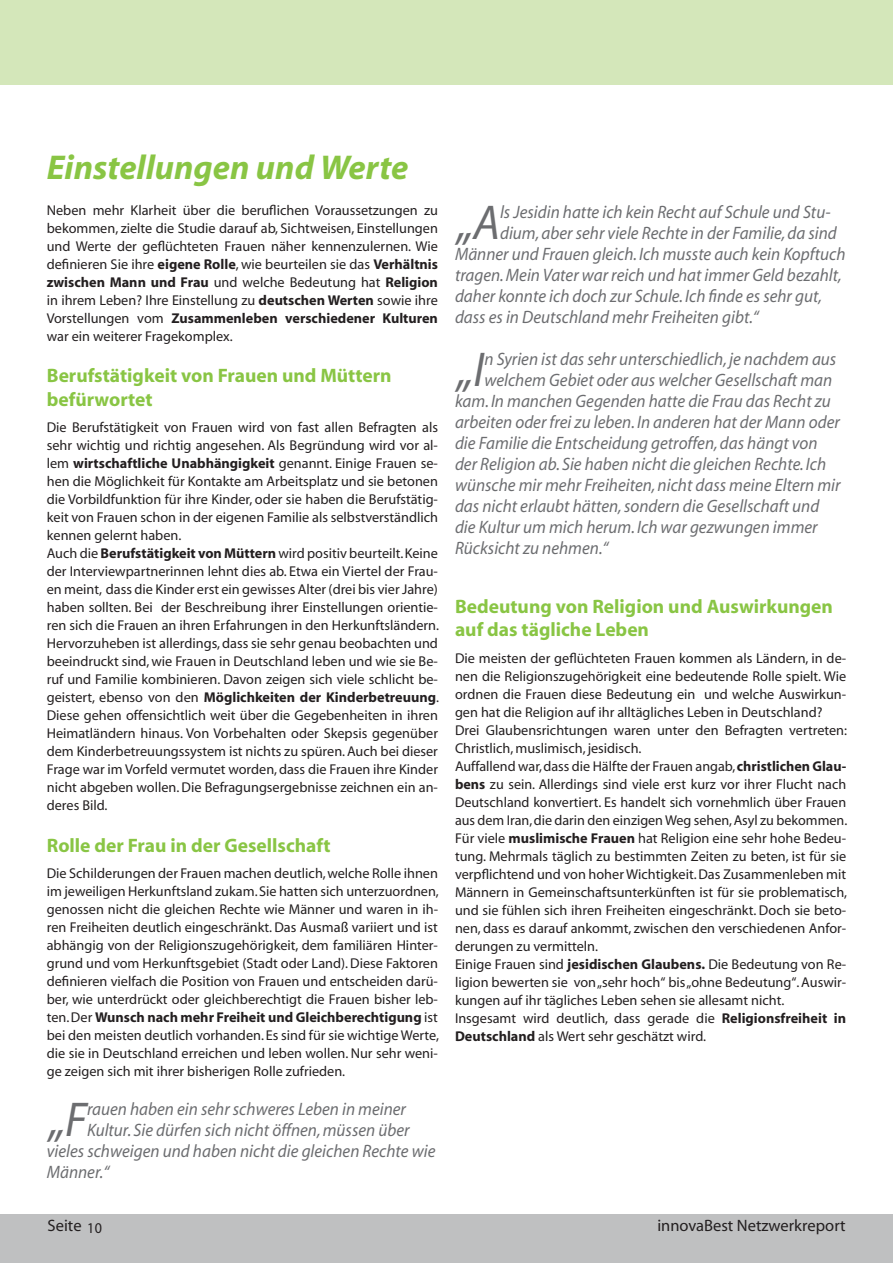
<style>
.page{position:relative;width:893px;height:1263px;background:#fff}
.page>*{position:absolute;margin:0;border:0;box-sizing:border-box;transform-origin:0 0}
.t1{font:italic 49.2px "Myriad";color:#6c6d70;scale:.95 1}
.t2{font:italic 700 34.5px "Myriad";color:#89c544}
.t3{font:700 19.5px/23.4px "Myriad";color:#89c544}
.t4{font:italic 18px "Myriad";color:#6c6d70;scale:.95 1}
.t5{font:16.5px "Myriad";color:#231f20}
.t6{font:14.25px/18px "Myriad";color:#231f20;text-align:justify}
.s1{font-weight:700}
</style>
<div class="page">
<div style="left:0;top:0;width:893px;height:85px;background:#d4e7ba"></div>
<div style="left:0;top:1214px;width:893px;height:49px;background:#bfc0c1"></div>
<h2 class="t2" style="left:47px;top:150px;width:363px">Einstellungen und Werte</h2>
<p class="t6" style="left:47px;top:202px;width:393px">Neben mehr Klarheit über die beruflichen Voraussetzungen zu bekommen, zielte die Studie darauf ab, Sichtweisen, Einstellungen und Werte der geflüchteten Frauen näher kennenzulernen. Wie definieren Sie ihre <span class="s1">eigene Rolle</span>, wie beurteilen sie das <span class="s1">Verhältnis zwischen Mann und Frau</span> und welche Bedeutung hat <span class="s1">Religion </span>in ihrem Leben? Ihre Einstellung zu <span class="s1">deutschen Werten</span> sowie ihre Vorstellungen vom <span class="s1">Zusammenleben verschiedener Kulturen </span>war ein weiterer Fragekomplex.</p>
<h3 class="t3" style="left:47px;top:365px;width:346px">Berufstätigkeit von Frauen und Müttern befürwortet</h3>
<p class="t6" style="left:47px;top:419px;width:394px;text-align:left">Die Berufstätigkeit von Frauen wird von fast allen Befragten als sehr wichtig und richtig angesehen. Als Begründung wird vor al&shy;lem <span class="s1">wirtschaftliche Unabhängigkeit</span> genannt. Einige Frauen se&shy;hen die Möglichkeit für Kontakte am Arbeitsplatz und sie betonen die Vorbildfunktion für ihre Kinder, oder sie haben die Berufstätig&shy;keit von Frauen schon in der eigenen Familie als selbstverständlich kennen gelernt haben.<br>Auch die <span class="s1">Berufstätigkeit von Müttern</span> wird positiv beurteilt. Keine der Interviewpartnerinnen lehnt dies ab. Etwa ein Viertel der Frau&shy;en meint, dass die Kinder erst ein gewisses Alter (drei bis vier Jahre) haben sollten. Bei der Beschreibung ihrer Einstellungen orientie&shy;ren sich die Frauen an ihren Erfahrungen in den Herkunftsländern.<br>Hervorzuheben ist allerdings, dass sie sehr genau beobachten und beeindruckt sind, wie Frauen in Deutschland leben und wie sie Be&shy;ruf und Familie kombinieren. Davon zeigen sich viele schlicht be&shy;geistert, ebenso von den <span class="s1">Möglichkeiten der Kinderbetreuung</span>.<br>Diese gehen offensichtlich weit über die Gegebenheiten in ihren Heimatländern hinaus. Von Vorbehalten oder Skepsis gegenüber dem Kinderbetreuungssystem ist nichts zu spüren. Auch bei dieser Frage war im Vorfeld vermutet worden, dass die Frauen ihre Kinder nicht abgeben wollen. Die Befragungsergebnisse zeichnen ein an&shy;deres Bild.</p>
<h3 class="t3" style="left:47px;top:834px;width:285px">Rolle der Frau in der Gesellschaft</h3>
<p class="t6" style="left:47px;top:865px;width:394px">Die Schilderungen der Frauen machen deutlich, welche Rolle ihnen im jeweiligen Herkunftsland zukam. Sie hatten sich unterzuordnen, genossen nicht die gleichen Rechte wie Männer und waren in ih&shy;ren Freiheiten deutlich eingeschränkt. Das Ausmaß variiert und ist abhängig von der Religionszugehörigkeit, dem familiären Hinter&shy;grund und vom Herkunftsgebiet (Stadt oder Land). Diese Faktoren definieren vielfach die Position von Frauen und entscheiden darü&shy;ber, wie unterdrückt oder gleichberechtigt die Frauen bisher leb&shy;ten. Der <span class="s1">Wunsch nach mehr Freiheit und Gleichberechtigung</span> ist bei den meisten deutlich vorhanden. Es sind für sie wichtige Werte, die sie in Deutschland erreichen und leben wollen. Nur sehr weni&shy;ge zeigen sich mit ihrer bisherigen Rolle zufrieden.</p>
<h1 class="t1" style="left:49px;top:1095px;width:41px">„F</h1>
<p class="t4" style="left:87px;top:1100px;width:337px">rauen haben ein sehr schweres Leben in meiner</p>
<p class="t4" style="left:87px;top:1121px;width:341px">Kultur. Sie dürfen sich nicht öffnen, müssen über</p>
<p class="t4" style="left:47px;top:1142px;width:411px">vieles schweigen und haben nicht die gleichen Rechte wie</p>
<p class="t4" style="left:47px;top:1163px;width:67px">Männer.“</p>
<h1 class="t1" style="left:458px;top:198px;width:46px">„A</h1>
<p class="t4" style="left:500px;top:203px;width:349px">ls Jesidin hatte ich kein Recht auf Schule und Stu-</p>
<p class="t4" style="left:500px;top:224px;width:356px">dium, aber sehr viele Rechte in der Familie, da sind</p>
<p class="t4" style="left:455px;top:245px;width:413px">Männer und Frauen gleich. Ich musste auch kein Kopftuch</p>
<p class="t4" style="left:455px;top:266px;width:408px">tragen. Mein Vater war reich und hat immer Geld bezahlt,</p>
<p class="t4" style="left:455px;top:287px;width:388px">daher konnte ich doch zur Schule. Ich finde es sehr gut,</p>
<p class="t4" style="left:455px;top:308px;width:321px">dass es in Deutschland mehr Freiheiten gibt.“</p>
<h1 class="t1" style="left:458px;top:345px;width:30px">„I</h1>
<p class="t4" style="left:484px;top:350px;width:372px">n Syrien ist das sehr unterschiedlich, je nachdem aus</p>
<p class="t4" style="left:484px;top:371px;width:368px">welchem Gebiet oder aus welcher Gesellschaft man</p>
<p class="t4" style="left:455px;top:392px;width:397px">kam. In manchen Gegenden hatte die Frau das Recht zu</p>
<p class="t4" style="left:455px;top:413px;width:407px">arbeiten oder frei zu leben. In anderen hat der Mann oder</p>
<p class="t4" style="left:455px;top:434px;width:383px">die Familie die Entscheidung getroffen, das hängt von</p>
<p class="t4" style="left:455px;top:455px;width:392px">der Religion ab. Sie haben nicht die gleichen Rechte. Ich</p>
<p class="t4" style="left:455px;top:476px;width:407px">wünsche mir mehr Freiheiten, nicht dass meine Eltern mir</p>
<p class="t4" style="left:455px;top:497px;width:385px">das nicht erlaubt hätten, sondern die Gesellschaft und</p>
<p class="t4" style="left:455px;top:518px;width:383px">die Kultur um mich herum. Ich war gezwungen immer</p>
<p class="t4" style="left:455px;top:539px;width:163px">Rücksicht zu nehmen.“</p>
<h3 class="t3" style="left:455px;top:595px;width:379px">Bedeutung von Religion und Auswirkungen auf das tägliche Leben</h3>
<p class="t6" style="left:455px;top:650px;width:394px;text-align:left">Die meisten der geflüchteten Frauen kommen als Ländern, in de&shy;nen die Religionszugehörigkeit eine bedeutende Rolle spielt. Wie ordnen die Frauen diese Bedeutung ein und welche Auswirkun&shy;gen hat die Religion auf ihr alltägliches Leben in Deutschland?<br>Drei Glaubensrichtungen waren unter den Befragten vertreten:<br>Christlich, muslimisch, jesidisch.<br>Auffallend war, dass die Hälfte der Frauen angab, <span class="s1">christlichen Glau&shy;bens</span> zu sein. Allerdings sind viele erst kurz vor ihrer Flucht nach Deutschland konvertiert. Es handelt sich vornehmlich über Frauen aus dem Iran, die darin den einzigen Weg sehen, Asyl zu bekommen.<br>Für viele <span class="s1">muslimische Frauen</span> hat Religion eine sehr hohe Bedeu&shy;tung. Mehrmals täglich zu bestimmten Zeiten zu beten, ist für sie verpflichtend und von hoher Wichtigkeit. Das Zusammenleben mit Männern in Gemeinschaftsunterkünften ist für sie problematisch, und sie fühlen sich ihren Freiheiten eingeschränkt. Doch sie beto&shy;nen, dass es darauf ankommt, zwischen den verschiedenen Anfor&shy;derungen zu vermitteln.<br>Einige Frauen sind <span class="s1">jesidischen Glaubens.</span> Die Bedeutung von Re&shy;ligion bewerten sie von „sehr hoch“ bis „ohne Bedeutung“. Auswir&shy;kungen auf ihr tägliches Leben sehen sie allesamt nicht.<br>Insgesamt wird deutlich, dass gerade die <span class="s1">Religionsfreiheit in Deutschland</span> als Wert sehr geschätzt wird.</p>
<p class="t5" style="left:48px;top:1217px;width:56px">Seite <sub>10</sub></p>
<p class="t5" style="left:657px;top:1217px;width:190px">innovaBest Netzwerkreport</p>
</div>
